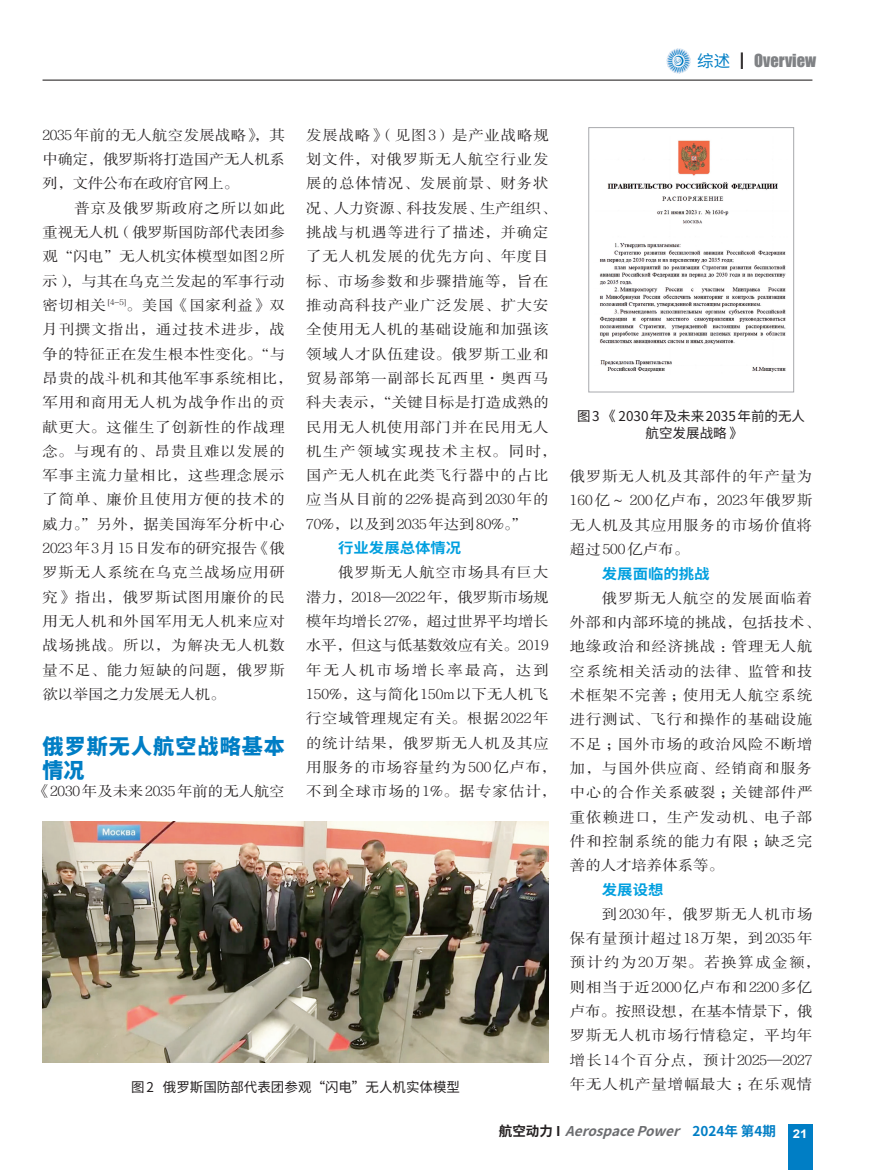
<style>
.page{position:relative;width:872px;height:1170px;background:#fff}
.page>*{position:absolute;margin:0;border:0;box-sizing:border-box;transform-origin:0 0}
.t1{font:800 21px/24.3px "Source Han Sans CN";letter-spacing:.055em;color:#007ec5}
.t2{font:16.5px "Impact";color:#808285}
.t3{font:14.25px/24.3px "FZSSJW GB1 0";letter-spacing:.055em;color:#231f20;scale:1.08 1}
.t4{font:14.25px "FZSSJW GB1 0";color:#231f20;scale:1.08 1}
.t5{font:700 14.25px "Source Han Sans CN";color:#009fdf;scale:1.08 1}
.t6{font:13.5px/16.5px "Source Han Sans CN";color:#231f20;text-align:center}
.t7{font:italic 700 13.5px "Source Han Sans CN";color:#6c6d70}
.s1{font-family:"Source Han Sans CN";color:#007ec5}
.s2{font-family:"Source Han Sans CN";color:#231f20}
.s3{font-style:normal;color:#231f20}
.s4{font-style:normal;color:#007ec5}
</style>
<div class="page">
<div style="left:787px;top:1124px;width:25px;height:45px;background:#007ec5"></div>
<img style="left:666px;top:49px;width:24px;height:24px">
<hr style="left:43px;top:80px;width:769px;height:1px;background:#231f20">
<img style="left:43px;top:821px;width:506px;height:241px">
<img style="left:599px;top:140px;width:187px;height:232px">
<div style="left:588px;top:127px;width:206px;height:265px;border:1px solid #a8a9ad"></div>
<p class="t2" style="left:697px;top:48px;width:120px"><span class="s1">综述</span> <span class="s2">┃</span> OVERVIEW</p>
<p class="t3" style="left:43px;top:123px;width:226px;text-align:justify">2035年前的无人航空发展战略》，其中确定，俄罗斯将打造国产无人机系列，文件公布在政府官网上。</p>
<p class="t3" style="left:43px;top:196px;width:233px;text-indent:32px">普京及俄罗斯政府之所以如此重视无人机（俄罗斯国防部代表团参观“闪电”无人机实体模型如图2所示），与其在乌克兰发起的军事行动密切相关 <sup>[4-5]</sup>。美国《国家利益》双月刊撰文指出，通过技术进步，战争的特征正在发生根本性变化。“与昂贵的战斗机和其他军事系统相比，军用和商用无人机为战争作出的贡献更大。这催生了创新性的作战理念。与现有的、昂贵且难以发展的军事主流力量相比，这些理念展示了简单、廉价且使用方便的技术的威力。”另外，据美国海军分析中心<br>2023年3月15日发布的研究报告《俄罗斯无人系统在乌克兰战场应用研究》指出，俄罗斯试图用廉价的民用无人机和外国军用无人机来应对战场挑战。所以，为解决无人机数量不足、能力短缺的问题，俄罗斯欲以举国之力发展无人机。</p>
<h1 class="t1" style="left:43px;top:734px;width:244px">俄罗斯无人航空战略基本情况</h1>
<p class="t4" style="left:35px;top:784px;width:233px">《2030年及未来2035年前的无人航空</p>
<p class="t3" style="left:306px;top:123px;width:233px">发展战略》（见图3）是产业战略规划文件，对俄罗斯无人航空行业发展的总体情况、发展前景、财务状况、人力资源、科技发展、生产组织、挑战与机遇等进行了描述，并确定了无人机发展的优先方向、年度目标、市场参数和步骤措施等，旨在推动高科技产业广泛发展、扩大安全使用无人机的基础设施和加强该领域人才队伍建设。俄罗斯工业和贸易部第一副部长瓦西里·奥西马科夫表示，“关键目标是打造成熟的民用无人机使用部门并在民用无人机生产领域实现技术主权。同时，国产无人机在此类飞行器中的占比应当从目前的22%提高到2030年的<br>70%，以及到2035年达到80%。”</p>
<p class="t5" style="left:338px;top:540px;width:116px">行业发展总体情况</p>
<p class="t3" style="left:306px;top:560px;width:233px;text-indent:32px">俄罗斯无人航空市场具有巨大潜力，2018—2022年，俄罗斯市场规模年均增长27%，超过世界平均增长水平，但这与低基数效应有关。2019年无人机市场增长率最高，达到<br>150%，这与简化 150m 以下无人机飞行空域管理规定有关。根据2022年的统计结果，俄罗斯无人机及其应用服务的市场容量约为500亿卢布，不到全球市场的1%。据专家估计，</p>
<p class="t6" style="left:577px;top:408px;width:230px">图 3 《 2030 年及未来 2035 年前的无人航空发展战略 》</p>
<p class="t3" style="left:570px;top:464px;width:226px;text-align:justify">俄罗斯无人机及其部件的年产量为160亿～ 200亿卢布，2023年俄罗斯无人机及其应用服务的市场价值将超过 500 亿卢布。</p>
<p class="t5" style="left:602px;top:565px;width:101px">发展面临的挑战</p>
<p class="t3" style="left:570px;top:586px;width:233px;text-indent:32px">俄罗斯无人航空的发展面临着外部和内部环境的挑战，包括技术、地缘政治和经济挑战：管理无人航空系统相关活动的法律、监管和技术框架不完善；使用无人航空系统进行测试、飞行和操作的基础设施不足；国外市场的政治风险不断增加，与国外供应商、经销商和服务中心的合作关系破裂；关键部件严重依赖进口，生产发动机、电子部件和控制系统的能力有限；缺乏完善的人才培养体系等。</p>
<p class="t5" style="left:602px;top:881px;width:59px">发展设想</p>
<p class="t3" style="left:570px;top:902px;width:233px;text-indent:32px">到2030年，俄罗斯无人机市场保有量预计超过18万架，到2035年预计约为20万架。若换算成金额，则相当于近2000亿卢布和2200多亿卢布。按照设想，在基本情景下，俄罗斯无人机市场行情稳定，平均年增长14个百分点，预计2025—2027</p>
<p class="t6" style="left:131px;top:1078px;width:330px">图 2 俄罗斯国防部代表团参观“闪电”无人机实体模型</p>
<p class="t3" style="left:570px;top:1072px;width:226px">年无人机产量增幅最大；在乐观情</p>
<p class="t7" style="left:499px;top:1123px;width:310px"><span class="s3">航空动力 I</span> AerospacePower <span class="s4">2 0 2 4 年 第 4 期</span> <sub>2</sub> <sub>1</sub></p>
</div>
